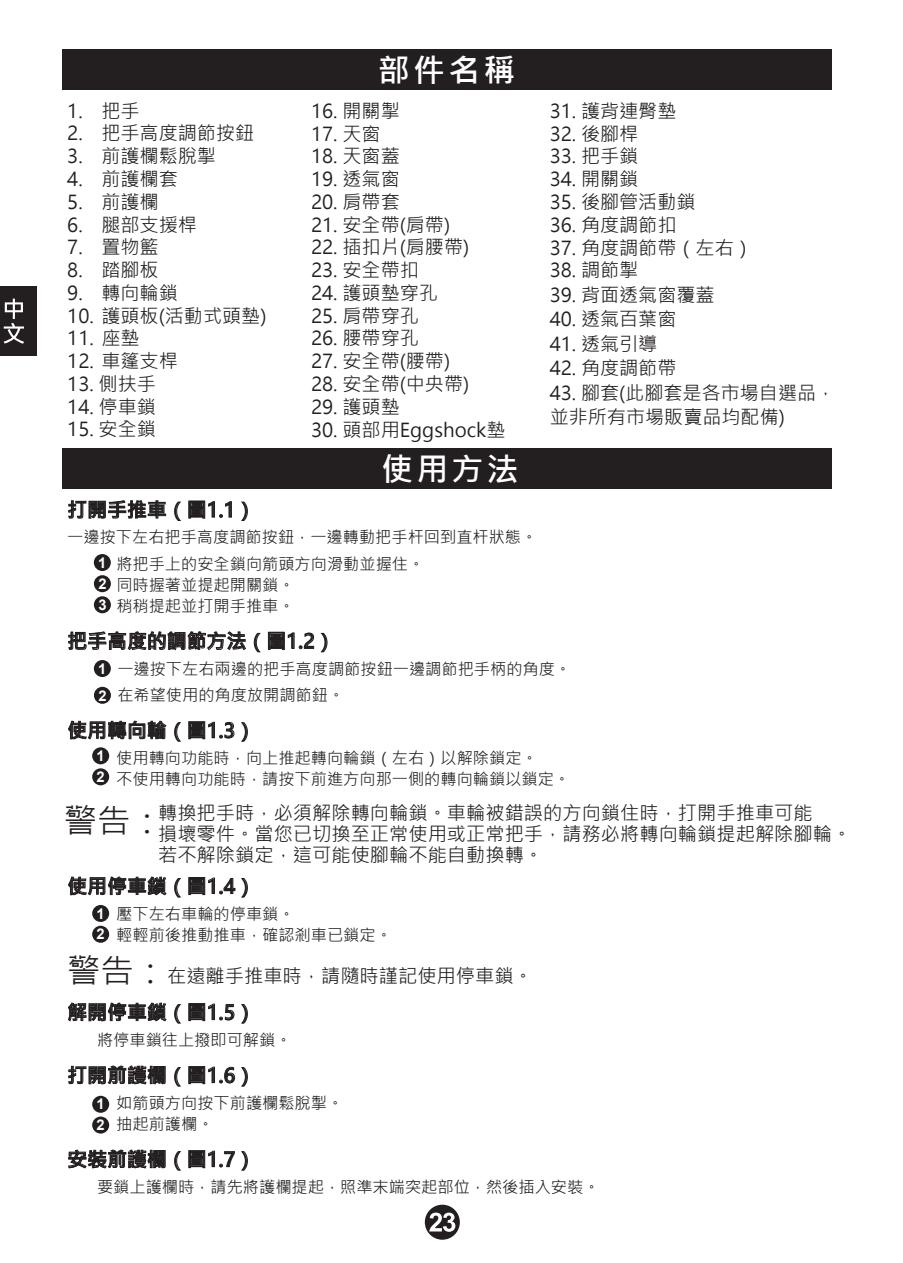
<style>
.page{position:relative;width:903px;height:1263px;background:#fff}
.page>*{position:absolute;margin:0;border:0;box-sizing:border-box;transform-origin:0 0}
.t1{font:33.25px "Microsoft Jheng Hei UI Regular";color:#231f20}
.t2{font:31.85px "Microsoft Jheng Hei UI Bold";letter-spacing:.1em;color:#fff}
.t3{font:19.95px "Microsoft Jheng Hei UI Bold";color:#231f20}
.t4{font:19.25px/21px "Microsoft Jheng Hei UI Regular";color:#231f20}
.t5{font:19.07px/24.5px "Microsoft Jheng Hei UI Regular";color:#231f20}
.t6{font:16.28px/21px "Microsoft Jheng Hei UI Regular";color:#231f20}
.t7{font:700 14.7px/21.2px "Arial";color:#fff}
.s1{font-size:33.25px}
</style>
<div class="page">
<div style="left:62px;top:49px;width:769px;height:40px;background:#231f20"></div>
<div style="left:62px;top:448px;width:769px;height:40px;background:#231f20"></div>
<div style="left:94px;top:554px;width:17px;height:17px;background:#231f20;border-radius:50%"></div>
<div style="left:94px;top:575px;width:17px;height:17px;background:#231f20;border-radius:50%"></div>
<div style="left:94px;top:596px;width:17px;height:17px;background:#231f20;border-radius:50%"></div>
<svg style="left:68px;top:500px;width:98px;height:18px"></svg>
<svg style="left:174px;top:502px;width:7px;height:19px"></svg>
<svg style="left:188px;top:501px;width:44px;height:17px"></svg>
<svg style="left:241px;top:502px;width:7px;height:19px"></svg>
<svg style="left:68px;top:631px;width:178px;height:19px"></svg>
<svg style="left:254px;top:633px;width:6px;height:19px"></svg>
<svg style="left:268px;top:632px;width:46px;height:18px"></svg>
<svg style="left:321px;top:633px;width:6px;height:19px"></svg>
<svg style="left:68px;top:720px;width:98px;height:19px"></svg>
<svg style="left:174px;top:722px;width:7px;height:19px"></svg>
<svg style="left:188px;top:721px;width:46px;height:18px"></svg>
<svg style="left:241px;top:722px;width:7px;height:19px"></svg>
<svg style="left:68px;top:876px;width:98px;height:19px"></svg>
<svg style="left:174px;top:878px;width:7px;height:19px"></svg>
<svg style="left:188px;top:877px;width:47px;height:18px"></svg>
<svg style="left:241px;top:878px;width:7px;height:19px"></svg>
<svg style="left:68px;top:1002px;width:98px;height:19px"></svg>
<svg style="left:174px;top:1004px;width:7px;height:19px"></svg>
<svg style="left:188px;top:1003px;width:46px;height:18px"></svg>
<svg style="left:241px;top:1004px;width:7px;height:19px"></svg>
<svg style="left:68px;top:1065px;width:98px;height:19px"></svg>
<svg style="left:174px;top:1067px;width:7px;height:19px"></svg>
<svg style="left:188px;top:1066px;width:47px;height:18px"></svg>
<svg style="left:241px;top:1067px;width:7px;height:19px"></svg>
<svg style="left:68px;top:1149px;width:98px;height:19px"></svg>
<svg style="left:174px;top:1151px;width:7px;height:19px"></svg>
<svg style="left:188px;top:1150px;width:47px;height:18px"></svg>
<svg style="left:241px;top:1151px;width:7px;height:19px"></svg>
<div style="left:94px;top:660px;width:17px;height:17px;background:#231f20;border-radius:50%"></div>
<div style="left:94px;top:687px;width:17px;height:17px;background:#231f20;border-radius:50%"></div>
<div style="left:92px;top:747px;width:17px;height:17px;background:#231f20;border-radius:50%"></div>
<div style="left:92px;top:768px;width:17px;height:17px;background:#231f20;border-radius:50%"></div>
<div style="left:92px;top:925px;width:17px;height:17px;background:#231f20;border-radius:50%"></div>
<div style="left:92px;top:905px;width:17px;height:17px;background:#231f20;border-radius:50%"></div>
<div style="left:92px;top:1116px;width:17px;height:17px;background:#231f20;border-radius:50%"></div>
<div style="left:92px;top:1095px;width:17px;height:17px;background:#231f20;border-radius:50%"></div>
<div style="left:425px;top:1204px;width:35px;height:35px;background:#231f20;border-radius:50%"></div>
<svg style="left:429px;top:1212px;width:26px;height:19px"></svg>
<div style="left:0;top:286px;width:36px;height:70px;background:#231f20"></div>
<svg style="left:4px;top:299px;width:20px;height:45px"></svg>
<p class="t5" style="left:67px;top:98px;width:74px">1. 把手</p>
<p class="t5" style="left:67px;top:121px;width:188px">2. 把手高度調節按鈕</p>
<p class="t5" style="left:67px;top:144px;width:150px">3. 前護欄鬆脫掣</p>
<p class="t5" style="left:67px;top:167px;width:112px">4. 前護欄套</p>
<p class="t5" style="left:67px;top:189px;width:93px">5. 前護欄</p>
<p class="t5" style="left:67px;top:212px;width:131px">6. 腿部支援桿</p>
<p class="t5" style="left:67px;top:235px;width:93px">7. 置物籃</p>
<p class="t5" style="left:67px;top:258px;width:93px">8. 踏腳板</p>
<p class="t5" style="left:67px;top:280px;width:112px">9. 轉向輪鎖</p>
<p class="t5" style="left:67px;top:303px;width:201px">10. 護頭板(活動式頭墊)</p>
<p class="t5" style="left:67px;top:326px;width:74px">11. 座墊</p>
<p class="t5" style="left:67px;top:349px;width:112px">12. 車篷支桿</p>
<p class="t5" style="left:67px;top:372px;width:90px">13. 側扶手</p>
<p class="t5" style="left:67px;top:394px;width:90px">14. 停車鎖</p>
<p class="t5" style="left:67px;top:417px;width:90px">15. 安全鎖</p>
<h2 class="t2" style="left:378px;top:51px;width:139px">部件名稱</h2>
<p class="t5" style="left:311px;top:99px;width:90px">16. 開關掣</p>
<p class="t5" style="left:311px;top:121px;width:71px">17. 天窗</p>
<p class="t5" style="left:311px;top:144px;width:90px">18. 天窗蓋</p>
<p class="t5" style="left:311px;top:167px;width:90px">19. 透氣窗</p>
<p class="t5" style="left:311px;top:190px;width:90px">20. 肩帶套</p>
<p class="t5" style="left:311px;top:212px;width:141px">21. 安全帶(肩帶)</p>
<p class="t5" style="left:311px;top:235px;width:160px">22. 插扣片(肩腰帶)</p>
<p class="t5" style="left:311px;top:258px;width:109px">23. 安全帶扣</p>
<p class="t5" style="left:311px;top:281px;width:128px">24. 護頭墊穿孔</p>
<p class="t5" style="left:311px;top:303px;width:109px">25. 肩帶穿孔</p>
<p class="t5" style="left:311px;top:326px;width:109px">26. 腰帶穿孔</p>
<p class="t5" style="left:311px;top:349px;width:141px">27. 安全帶(腰帶)</p>
<p class="t5" style="left:311px;top:372px;width:160px">28. 安全帶(中央帶)</p>
<p class="t5" style="left:311px;top:394px;width:90px">29. 護頭墊</p>
<p class="t5" style="left:311px;top:417px;width:196px">30. 頭部用Eggshock墊</p>
<h2 class="t2" style="left:381px;top:449px;width:139px">使用方法</h2>
<p class="t5" style="left:550px;top:99px;width:128px">31. 護背連臀墊</p>
<p class="t5" style="left:550px;top:121px;width:90px">32. 後腳桿</p>
<p class="t5" style="left:550px;top:144px;width:90px">33. 把手鎖</p>
<p class="t5" style="left:550px;top:167px;width:90px">34. 開關鎖</p>
<p class="t5" style="left:550px;top:190px;width:147px">35. 後腳管活動鎖</p>
<p class="t5" style="left:550px;top:212px;width:128px">36. 角度調節扣</p>
<p class="t5" style="left:550px;top:235px;width:205px">37. 角度調節帶（左右）</p>
<p class="t5" style="left:550px;top:258px;width:90px">38. 調節掣</p>
<p class="t5" style="left:550px;top:282px;width:166px">39. 背面透氣窗覆蓋</p>
<p class="t5" style="left:550px;top:307px;width:128px">40. 透氣百葉窗</p>
<p class="t5" style="left:550px;top:331px;width:109px">41. 透氣引導</p>
<p class="t5" style="left:550px;top:356px;width:128px">42. 角度調節帶</p>
<p class="t5" style="left:550px;top:380px;width:287px">43. 腳套(此腳套是各市場自選品，並非所有市場販賣品均配備)</p>
<p class="t3" style="left:67px;top:497px;width:189px">打開手推車（圖1.1）</p>
<p class="t6" style="left:116px;top:524px;width:422px;line-height:26.2px;text-indent:-49px">一邊按下左右把手高度調節按鈕，一邊轉動把手杆回到直杆狀態。將把手上的安全鎖向箭頭方向滑動並握住。</p>
<p class="t6" style="left:116px;top:574px;width:180px">同時握著並提起開關鎖。稍稍提起並打開手推車。</p>
<p class="t3" style="left:67px;top:628px;width:269px">把手高度的調節方法（圖1.2）</p>
<p class="t6" style="left:117px;top:655px;width:455px;line-height:26.2px">一邊按下左右兩邊的把手高度調節按鈕一邊調節把手柄的角度。在希望使用的角度放開調節鈕。</p>
<p class="t3" style="left:67px;top:718px;width:189px">使用轉向輪（圖1.3）</p>
<p class="t6" style="left:116px;top:747px;width:455px">使用轉向功能時，向上推起轉向輪鎖（左右）以解除鎖定。<br>不使用轉向功能時，請按下前進方向那一側的轉向輪鎖以鎖定。</p>
<p class="t7" style="left:98px;top:552px;width:10px;text-align:justify">1<br>2<br>3</p>
<p class="t7" style="left:98px;top:655px;width:10px;line-height:26.8px">1<br>2</p>
<p class="t7" style="left:97px;top:746px;width:10px">1<br>2</p>
<h1 class="t1" style="left:64px;top:800px;width:101px">警告：</h1>
<p class="t4" style="left:158px;top:803px;width:694px">轉換把手時，必須解除轉向輪鎖。車輪被錯誤的方向鎖住時，打開手推車可能<br>損壞零件。當您已切換至正常使用或正常把手，請務必將轉向輪鎖提起解除腳輪。若不解除鎖定，這可能使腳輪不能自動換轉。</p>
<p class="t3" style="left:67px;top:873px;width:189px">使用停車鎖（圖1.4）</p>
<p class="t6" style="left:116px;top:903px;width:277px">壓下左右車輪的停車鎖。<br>輕輕前後推動推車，確認剎車已鎖定。</p>
<p class="t4" style="left:67px;top:965px;width:467px"><span class="s1">警告：</span>在遠離手推車時，請隨時謹記使用停車鎖。</p>
<p class="t3" style="left:67px;top:999px;width:189px">解開停車鎖（圖1.5）</p>
<p class="t6" style="left:97px;top:1029px;width:196px">將停車鎖往上撥即可解鎖。</p>
<p class="t3" style="left:67px;top:1062px;width:189px">打開前護欄（圖1.6）</p>
<p class="t6" style="left:116px;top:1092px;width:228px">如箭頭方向按下前護欄鬆脫掣。抽起前護欄。</p>
<p class="t3" style="left:67px;top:1146px;width:189px">安裝前護欄（圖1.7）</p>
<p class="t6" style="left:97px;top:1176px;width:504px">要鎖上護欄時，請先將護欄提起，照準末端突起部位，然後插入安裝。</p>
<p class="t7" style="left:97px;top:903px;width:10px">1</p>
<p class="t7" style="left:97px;top:924px;width:10px">2</p>
<p class="t7" style="left:97px;top:1094px;width:10px">1</p>
<p class="t7" style="left:97px;top:1114px;width:10px">2</p>
</div>
